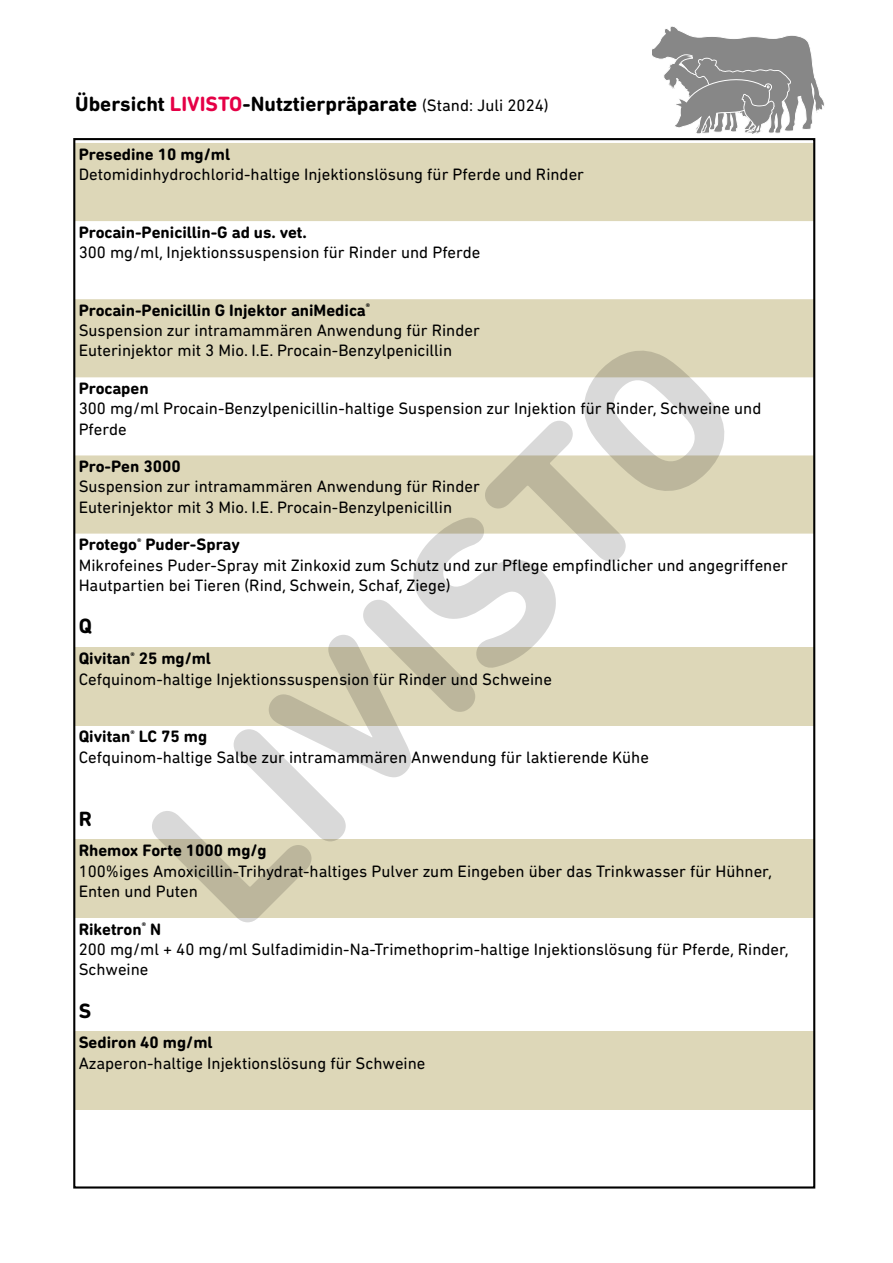
<style>
.page{position:relative;width:893px;height:1263px;background:#fff}
.page>*{position:absolute;margin:0;border:0;box-sizing:border-box;transform-origin:0 0}
.t1{font:700 210px "DIN Next Rounded LT Pro";color:#000}
.t2{font:700 21px "DIN Next Rounded LT Pro";color:#000}
.t3{font:16.8px/20.1px "DIN Next Rounded LT Pro";color:#000}
.t4{font:700 16.8px "DIN Next Rounded LT Pro";color:#000}
.s1{color:#e50046}
.s2{font-weight:400;font-size:16.8px}
.s3{font-weight:700}
</style>
<div class="page">
<svg style="left:652px;top:26px;width:172px;height:108px"></svg>
<svg style="left:76px;top:143px;width:736px;height:391px;fill:#ddd7b8"></svg>
<div style="left:74px;top:647px;width:740px;height:79px;background:#ddd7b8"></div>
<div style="left:74px;top:839px;width:740px;height:79px;background:#ddd7b8"></div>
<div style="left:74px;top:1031px;width:740px;height:79px;background:#ddd7b8"></div>
<p class="t2" style="left:75px;top:92px;width:475px">Übersicht <span class="s1">LIVISTO</span>-Nutztierpräparate <span class="s2">(Stand: Juli 2024)</span></p>
<p class="t4" style="left:79px;top:144px;width:153px">Presedine 10 mg/ml</p>
<p class="t3" style="left:79px;top:164px;width:507px">Detomidinhydrochlorid-haltige Injektionslösung für Pferde und Rinder</p>
<p class="t4" style="left:79px;top:222px;width:230px">Procain-Penicillin-G ad us. vet.</p>
<p class="t3" style="left:79px;top:242px;width:403px">300 mg/ml, Injektionssuspension für Rinder und Pferde</p>
<p class="t3" style="left:79px;top:300px;width:403px"><span class="s3">Procain-Penicillin G Injektor aniMedica</span><sup>®<br></sup>Suspension zur intramammären Anwendung für Rinder<br>Euterinjektor mit 3 Mio. I.E. Procain-Benzylpenicillin</p>
<p class="t4" style="left:79px;top:379px;width:72px">Procapen</p>
<p class="t3" style="left:79px;top:398px;width:684px">300 mg/ml Procain-Benzylpenicillin-haltige Suspension zur Injektion für Rinder, Schweine und<br>Pferde</p>
<p class="t4" style="left:79px;top:457px;width:104px">Pro-Pen 3000</p>
<p class="t3" style="left:79px;top:477px;width:403px">Suspension zur intramammären Anwendung für Rinder<br>Euterinjektor mit 3 Mio. I.E. Procain-Benzylpenicillin</p>
<p class="t3" style="left:79px;top:534px;width:711px"><span class="s3">Protego</span><sup>®</sup> <span class="s3">Puder-Spray<br></span>Mikrofeines Puder-Spray mit Zinkoxid zum Schutz und zur Pflege empfindlicher und angegriffener<br>Hautpartien bei Tieren (Rind, Schwein, Schaf, Ziege)</p>
<p class="t2" style="left:79px;top:614px;width:15px">Q</p>
<p class="t3" style="left:79px;top:648px;width:475px"><span class="s3">Qivitan</span><sup>®</sup> <span class="s3">25 mg/ml<br></span>Cefquinom-haltige Injektionssuspension für Rinder und Schweine</p>
<h1 class="t1" style="left:100px;top:800px;width:727px;rotate:-45deg">LIVISTO</h1>
<p class="t3" style="left:79px;top:726px;width:572px"><span class="s3">Qivitan</span><sup>®</sup> <span class="s3">LC 75 mg<br></span>Cefquinom-haltige Salbe zur intramammären Anwendung für laktierende Kühe</p>
<p class="t2" style="left:79px;top:806px;width:15px">R</p>
<p class="t4" style="left:79px;top:841px;width:190px">Rhemox Forte 1000 mg/g</p>
<p class="t3" style="left:79px;top:861px;width:695px">100%iges Amoxicillin-Trihydrat-haltiges Pulver zum Eingeben über das Trinkwasser für Hühner,<br>Enten und Puten</p>
<p class="t3" style="left:79px;top:918px;width:711px"><span class="s3">Riketron</span><sup>®</sup> <span class="s3">N<br></span>200 mg/ml + 40 mg/ml Sulfadimidin-Na-Trimethoprim-haltige Injektionslösung für Pferde, Rinder,<br>Schweine</p>
<p class="t2" style="left:79px;top:998px;width:14px">S</p>
<p class="t4" style="left:79px;top:1033px;width:135px">Sediron 40 mg/ml</p>
<p class="t3" style="left:79px;top:1053px;width:348px">Azaperon-haltige Injektionslösung für Schweine</p>
</div>
